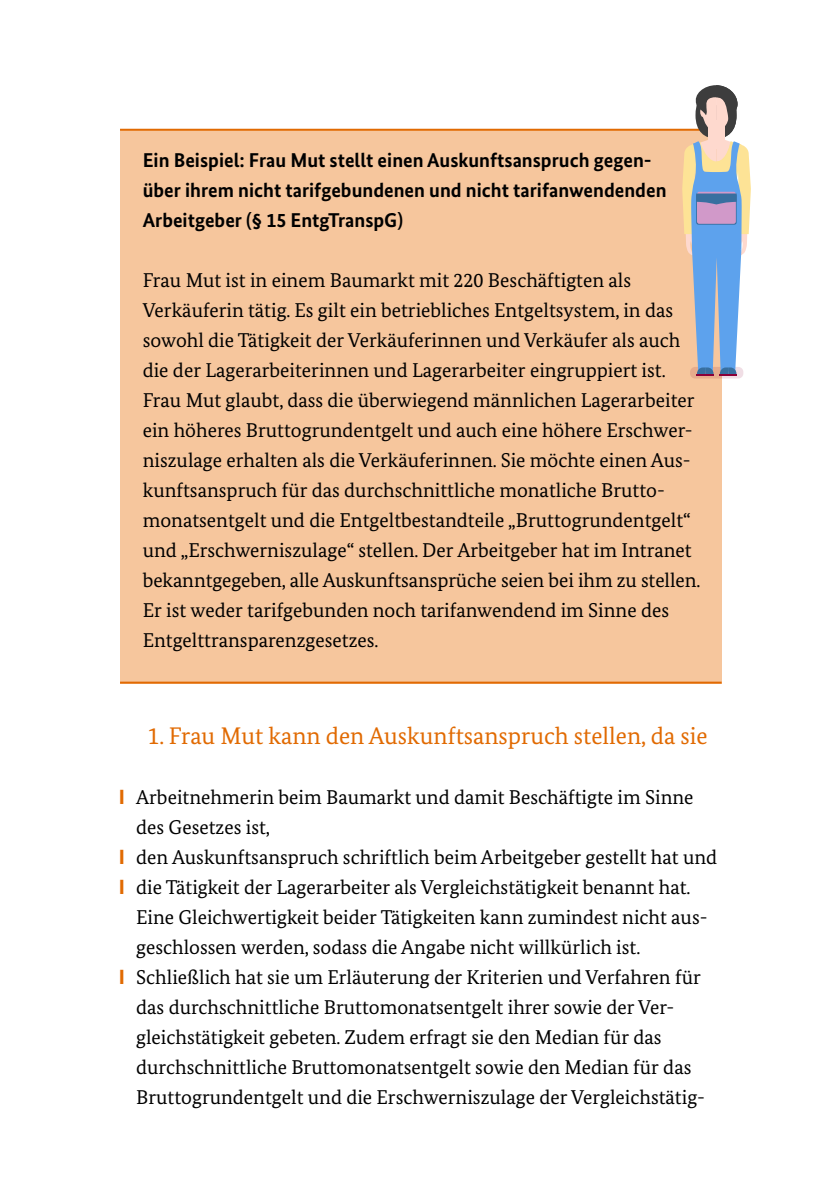
<style>
.page{position:relative;width:840px;height:1191px;background:#fff}
.page>*{position:absolute;margin:0;border:0;box-sizing:border-box;transform-origin:0 0}
.t1{font:24px "Bundes Serif";color:#e16a02}
.t2{font:20px/30px "Bundes Serif";color:#000}
.t3{font:700 20px/30px "Bundes Sans";color:#000}
.s1{font-family:"Myriad Pro";font-weight:700;color:#e16a02}
</style>
<div class="page">
<div style="left:120px;top:129px;width:601px;height:554px;background:#f6c69d"></div>
<hr style="left:120px;top:129px;width:601px;height:2px;background:#e16a02">
<hr style="left:120px;top:681px;width:601px;height:2px;background:#e16a02">
<svg style="left:689px;top:367px;width:54px;height:11px"></svg>
<svg style="left:681px;top:85px;width:69px;height:291px"></svg>
<p class="t3" style="left:143px;top:145px;width:525px">Ein Beispiel: Frau Mut stellt einen Auskunftsanspruch gegen&shy;über ihrem nicht tarifgebundenen und nicht tarifanwendenden<br>Arbeitgeber (§ 15 EntgTranspG)</p>
<p class="t2" style="left:143px;top:265px;width:559px">Frau Mut ist in einem Baumarkt mit 220 Beschäftigten als Verkäuferin tätig. Es gilt ein betriebliches Entgeltsystem, in das sowohl die Tätigkeit der Verkäuferinnen und Verkäufer als auch die der Lagerarbeiterinnen und Lagerarbeiter eingruppiert ist.<br>Frau Mut glaubt, dass die überwiegend männlichen Lagerarbeiter ein höheres Bruttogrundentgelt und auch eine höhere Erschwer&shy;niszulage erhalten als die Verkäuferinnen. Sie möchte einen Aus&shy;kunftsanspruch für das durchschnittliche monatliche Brutto&shy;monatsentgelt und die Entgeltbestandteile „Bruttogrundentgelt“ und „Erschwerniszulage“ stellen. Der Arbeitgeber hat im Intranet bekanntgegeben, alle Auskunftsansprüche seien bei ihm zu stellen.<br>Er ist weder tarifgebunden noch tarifanwendend im Sinne des Entgelttransparenzgesetzes.</p>
<h2 class="t1" style="left:147px;top:721px;width:561px">1. Frau Mut kann den Auskunftsanspruch stellen, da sie</h2>
<p class="t2" style="left:136px;top:781px;width:558px;text-indent:-17px"><span class="s1">l</span> Arbeitnehmerin beim Baumarkt und damit Beschäftigte im Sinne des Gesetzes ist,</p>
<p class="t2" style="left:119px;top:841px;width:599px"><span class="s1">l</span> den Auskunftsanspruch schriftlich beim Arbeitgeber gestellt hat und</p>
<p class="t2" style="left:136px;top:871px;width:572px;text-indent:-17px"><span class="s1">l</span> die Tätigkeit der Lagerarbeiter als Vergleichstätigkeit benannt hat.<br>Eine Gleichwertigkeit beider Tätigkeiten kann zumindest nicht aus&shy;geschlossen werden, sodass die Angabe nicht willkürlich ist.</p>
<p class="t2" style="left:136px;top:961px;width:570px;text-indent:-17px"><span class="s1">l</span> Schließlich hat sie um Erläuterung der Kriterien und Verfahren für das durchschnittliche Bruttomonatsentgelt ihrer sowie der Ver&shy;gleichstätigkeit gebeten. Zudem erfragt sie den Median für das durchschnittliche Bruttomonatsentgelt sowie den Median für das Bruttogrundentgelt und die Erschwerniszulage der Vergleichstätig-</p>
</div>
